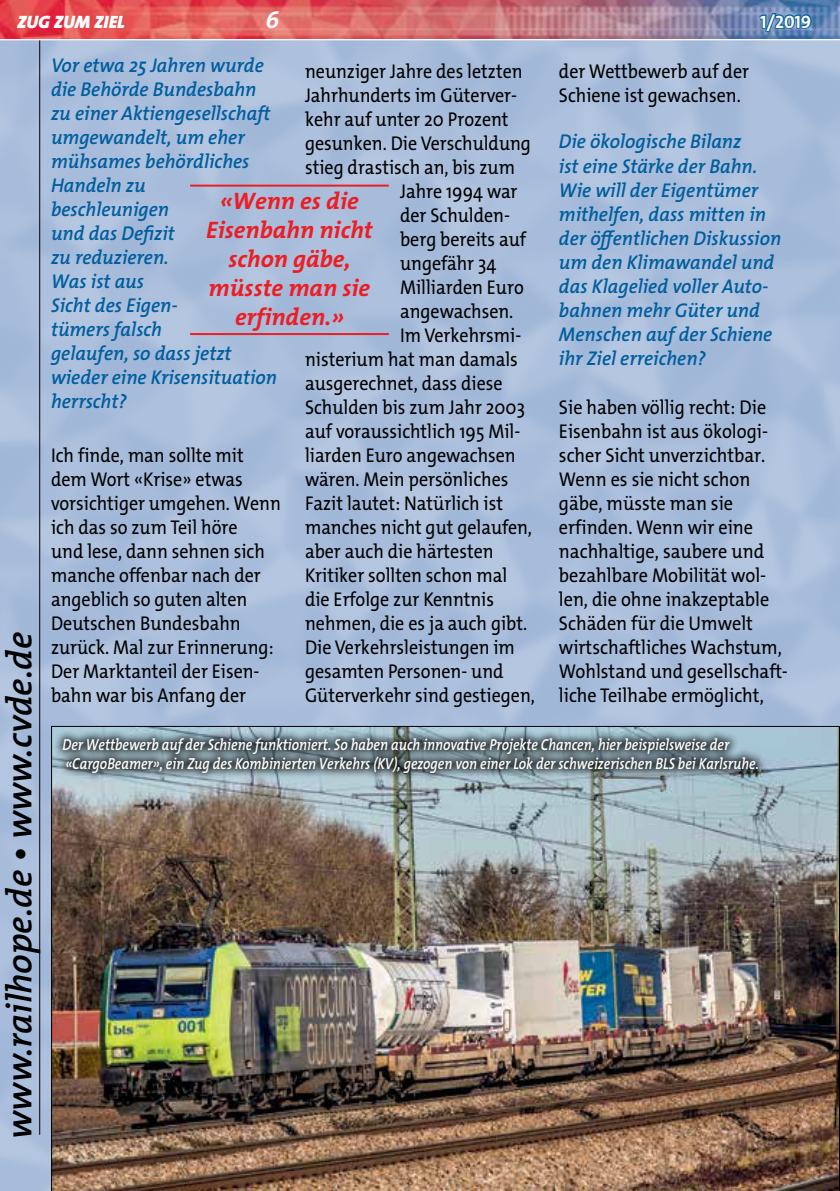
<style>
.page{position:relative;width:840px;height:1191px;background:#fff}
.page>*{position:absolute;margin:0;border:0;box-sizing:border-box;transform-origin:0 0}
.t1{font:italic 600 36px "The Mix Os F";color:#000}
.t2{font:italic 700 24px/28.8px "The Mix Os F";color:#ed1d24;text-align:center}
.t3{font:italic 700 24px "The Mix Os F";color:#fff}
.t4{font:20px/24px "The Mix Os F";color:#000;scale:.9 1}
.t5{font:italic 600 20px/24px "The Mix Os F";color:#005e9e;scale:.95 1}
.t6{font:20px/24px "The Mix Os F";color:#000;scale:.91 1}
.t7{font:italic 900 18px "The Mix";color:#fff}
.t8{font:700 18px "The Mix Os F";color:#fff}
.t9{font:italic 600 16px/19.2px "The Mix Os F";color:#fff;scale:.85 1}
</style>
<div class="page">
<img style="left:0;top:40px;width:839px;height:1151px">
<img style="left:51px;top:726px;width:788px;height:465px">
<hr style="left:190px;top:185px;width:198px;height:2px;background:#ed1d24">
<hr style="left:190px;top:333px;width:198px;height:2px;background:#ed1d24">
<img style="left:0;top:0;width:839px;height:39px">
<svg style="left:758px;top:11px;width:54px;height:22px"></svg>
<hr style="left:39px;top:40px;width:1px;height:1094px;background:#000">
<div style="left:53px;top:729px;width:713px;height:54px;background:#000;opacity:.75"></div>
<p class="t7" style="left:17px;top:6px;width:109px">ZUG ZUM ZIEL</p>
<p class="t3" style="left:265px;top:4px;width:15px">6</p>
<p class="t8" style="left:759px;top:10px;width:53px">1/2019</p>
<h1 class="t1" style="left:-4px;top:1139px;width:508px;rotate:-90deg">www.railhope.de • www.cvde.de</h1>
<p class="t5" style="left:51px;top:53px;width:239px">Vor etwa 25 Jahren wurde die Behörde Bundesbahn zu einer Aktiengesellschaft umgewandelt, um eher mühsames behördliches<br>Handeln zu<br>beschleunigen<br>und das Defizit<br>zu reduzieren.<br>Was ist aus<br>Sicht des Eigen-<br>tümers falsch<br>gelaufen, so dass jetzt wieder eine Krisensituation herrscht?</p>
<p class="t4" style="left:51px;top:443px;width:256px">Ich finde, man sollte mit dem Wort «Krise» etwas vorsichtiger umgehen. Wenn ich das so zum Teil höre<br>und lese, dann sehnen sich manche offenbar nach der angeblich so guten alten<br>Deutschen Bundesbahn zurück. Mal zur Erinnerung:<br>Der Marktanteil der Eisen&shy;bahn war bis Anfang der</p>
<p class="t4" style="left:305px;top:59px;width:243px">neunziger Jahre des letzten</p>
<p class="t4" style="left:305px;top:83px;width:237px">Jahrhunderts im Güterver-</p>
<p class="t4" style="left:305px;top:107px;width:227px">kehr auf unter 20 Prozent</p>
<p class="t4" style="left:305px;top:131px;width:252px">gesunken. Die Verschuldung</p>
<p class="t4" style="left:305px;top:155px;width:235px">stieg drastisch an, bis zum</p>
<p class="t4" style="left:400px;top:179px;width:132px">Jahre 1994 war</p>
<p class="t4" style="left:400px;top:203px;width:123px">der Schulden-</p>
<p class="t4" style="left:400px;top:227px;width:141px">berg bereits auf</p>
<p class="t4" style="left:400px;top:251px;width:108px">ungefähr 34</p>
<p class="t4" style="left:400px;top:275px;width:139px">Milliarden Euro</p>
<p class="t4" style="left:400px;top:299px;width:127px">angewachsen.</p>
<p class="t4" style="left:400px;top:323px;width:136px">Im Verkehrsmi-</p>
<p class="t4" style="left:305px;top:347px;width:238px">nisterium hat man damals</p>
<p class="t4" style="left:305px;top:371px;width:221px">ausgerechnet, dass diese</p>
<p class="t4" style="left:305px;top:395px;width:246px">Schulden bis zum Jahr 2003</p>
<p class="t4" style="left:305px;top:419px;width:240px">auf voraussichtlich 195 Mil-</p>
<p class="t4" style="left:305px;top:443px;width:235px">liarden Euro angewachsen</p>
<p class="t4" style="left:305px;top:467px;width:227px">wären. Mein persönliches</p>
<p class="t4" style="left:305px;top:491px;width:221px">Fazit lautet: Natürlich ist</p>
<p class="t4" style="left:305px;top:515px;width:253px">manches nicht gut gelaufen,</p>
<p class="t4" style="left:305px;top:539px;width:211px">aber auch die härtesten</p>
<p class="t4" style="left:305px;top:563px;width:226px">Kritiker sollten schon mal</p>
<p class="t4" style="left:305px;top:587px;width:211px">die Erfolge zur Kenntnis</p>
<p class="t4" style="left:305px;top:611px;width:248px">nehmen, die es ja auch gibt.</p>
<p class="t4" style="left:305px;top:635px;width:234px">Die Verkehrsleistungen im</p>
<p class="t4" style="left:305px;top:659px;width:222px">gesamten Personen- und</p>
<p class="t4" style="left:305px;top:683px;width:257px">Güterverkehr sind gestiegen,</p>
<p class="t2" style="left:206px;top:187px;width:168px">«Wenn es die<br>Eisenbahn nicht schon gäbe, müsste man sie erfinden.»</p>
<p class="t4" style="left:558px;top:59px;width:212px">der Wettbewerb auf der<br>Schiene ist gewachsen.</p>
<p class="t5" style="left:558px;top:130px;width:235px">Die ökologische Bilanz<br>ist eine Stärke der Bahn.<br>Wie will der Eigentümer mithelfen, dass mitten in der öffentlichen Diskussion um den Klimawandel und das Klagelied voller Auto&shy;bahnen mehr Güter und<br>Menschen auf der Schiene ihr Ziel erreichen?</p>
<p class="t6" style="left:558px;top:395px;width:253px">Sie haben völlig recht: Die<br>Eisenbahn ist aus ökologi&shy;scher Sicht unverzichtbar.<br>Wenn es sie nicht schon gäbe, müsste man sie erfinden. Wenn wir eine nachhaltige, saubere und bezahlbare Mobilität wol&shy;len, die ohne inakzeptable<br>Schäden für die Umwelt wirtschaftliches Wachstum,<br>Wohlstand und gesellschaft&shy;liche Teilhabe ermöglicht,</p>
<p class="t9" style="left:62px;top:735px;width:820px">Der Wettbewerb auf der Schiene funktioniert. So haben auch innovative Projekte Chancen, hier beispielsweise der «CargoBeamer», ein Zug des Kombinierten Verkehrs (KV), gezogen von einer Lok der schweizerischen BLS bei Karlsruhe.</p>
</div>
